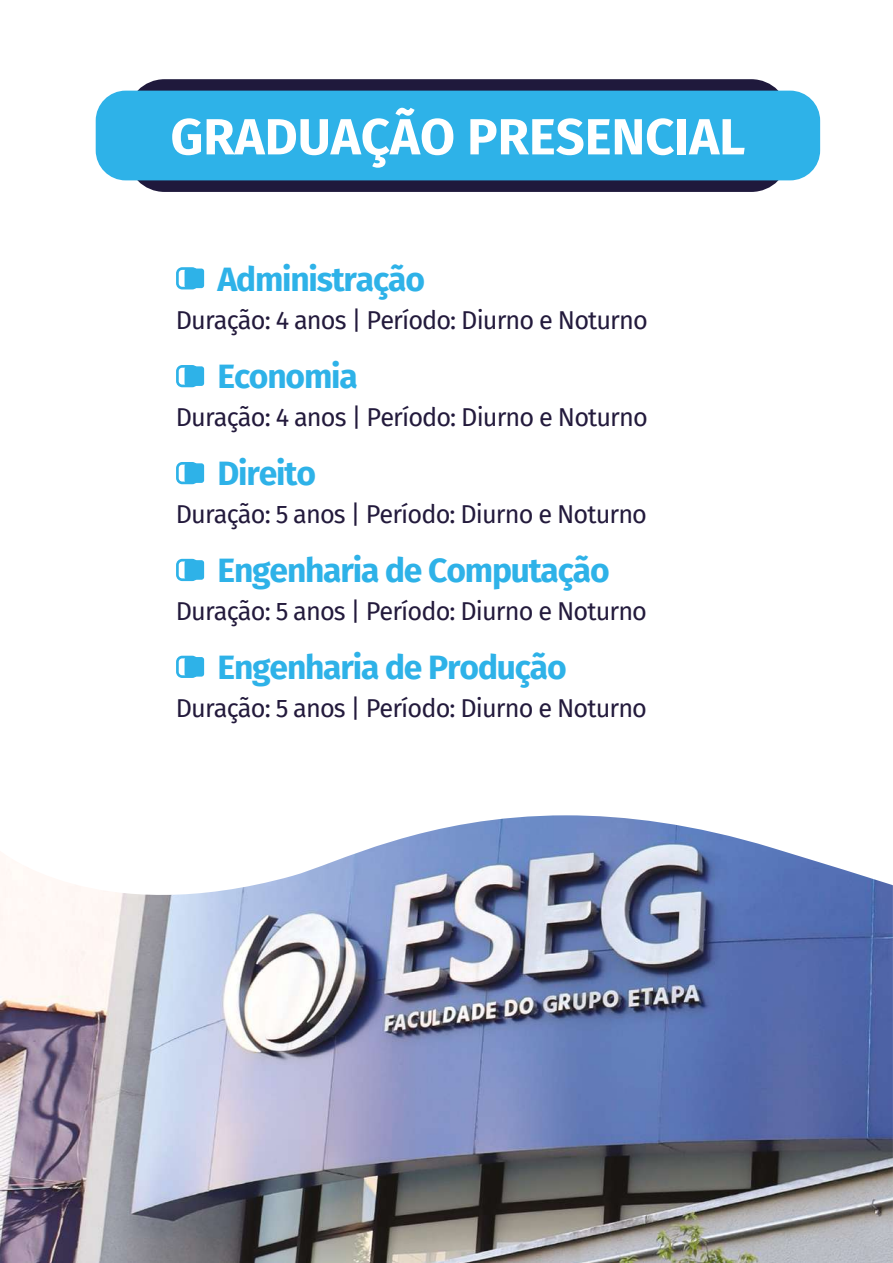
<style>
.page{position:relative;width:893px;height:1263px;background:#fff}
.page>*{position:absolute;margin:0;border:0;box-sizing:border-box;transform-origin:0 0}
.t1{font:700 50.85px "Fira Sans";color:#fff}
.t2{font:700 33.75px "Fira Sans";letter-spacing:-.035em;color:#2eb2e8}
.t3{font:25.2px "Fira Sans";letter-spacing:-.035em;color:#231a3c}
</style>
<div class="page">
<img style="left:0;top:815px;width:893px;height:448px">
<div style="left:127px;top:79px;width:662px;height:113px;background:#1f193c;border-radius:38px"></div>
<div style="left:96px;top:91px;width:724px;height:89px;background:#2eb2e8;border-radius:30px"></div>
<svg style="left:176px;top:267px;width:22px;height:22px"></svg>
<div style="left:185px;top:269px;width:19px;height:19px;background:#2eb2e8;border-radius:3px"></div>
<svg style="left:176px;top:365px;width:20px;height:22px"></svg>
<div style="left:185px;top:366px;width:19px;height:20px;background:#2eb2e8;border-radius:3px"></div>
<svg style="left:176px;top:462px;width:20px;height:22px"></svg>
<div style="left:185px;top:463px;width:19px;height:20px;background:#2eb2e8;border-radius:3px"></div>
<svg style="left:176px;top:559px;width:20px;height:22px"></svg>
<div style="left:185px;top:560px;width:19px;height:20px;background:#2eb2e8;border-radius:3px"></div>
<svg style="left:176px;top:656px;width:20px;height:22px"></svg>
<div style="left:185px;top:657px;width:19px;height:20px;background:#2eb2e8;border-radius:3px"></div>
<h1 class="t1" style="left:171px;top:94px;width:576px">GRADUAÇÃO PRESENCIAL</h1>
<h2 class="t2" style="left:217px;top:251px;width:209px">Administração</h2>
<p class="t3" style="left:176px;top:301px;width:473px">Duração: 4 anos | Período: Diurno e Noturno</p>
<h2 class="t2" style="left:217px;top:348px;width:142px">Economia</h2>
<p class="t3" style="left:176px;top:398px;width:473px">Duração: 4 anos | Período: Diurno e Noturno</p>
<h2 class="t2" style="left:217px;top:445px;width:100px">Direito</h2>
<p class="t3" style="left:176px;top:495px;width:473px">Duração: 5 anos | Período: Diurno e Noturno</p>
<h2 class="t2" style="left:217px;top:542px;width:394px">Engenharia de Computação</h2>
<p class="t3" style="left:176px;top:592px;width:473px">Duração: 5 anos | Período: Diurno e Noturno</p>
<h2 class="t2" style="left:217px;top:638px;width:351px">Engenharia de Produção</h2>
<p class="t3" style="left:176px;top:689px;width:473px">Duração: 5 anos | Período: Diurno e Noturno</p>
</div>
